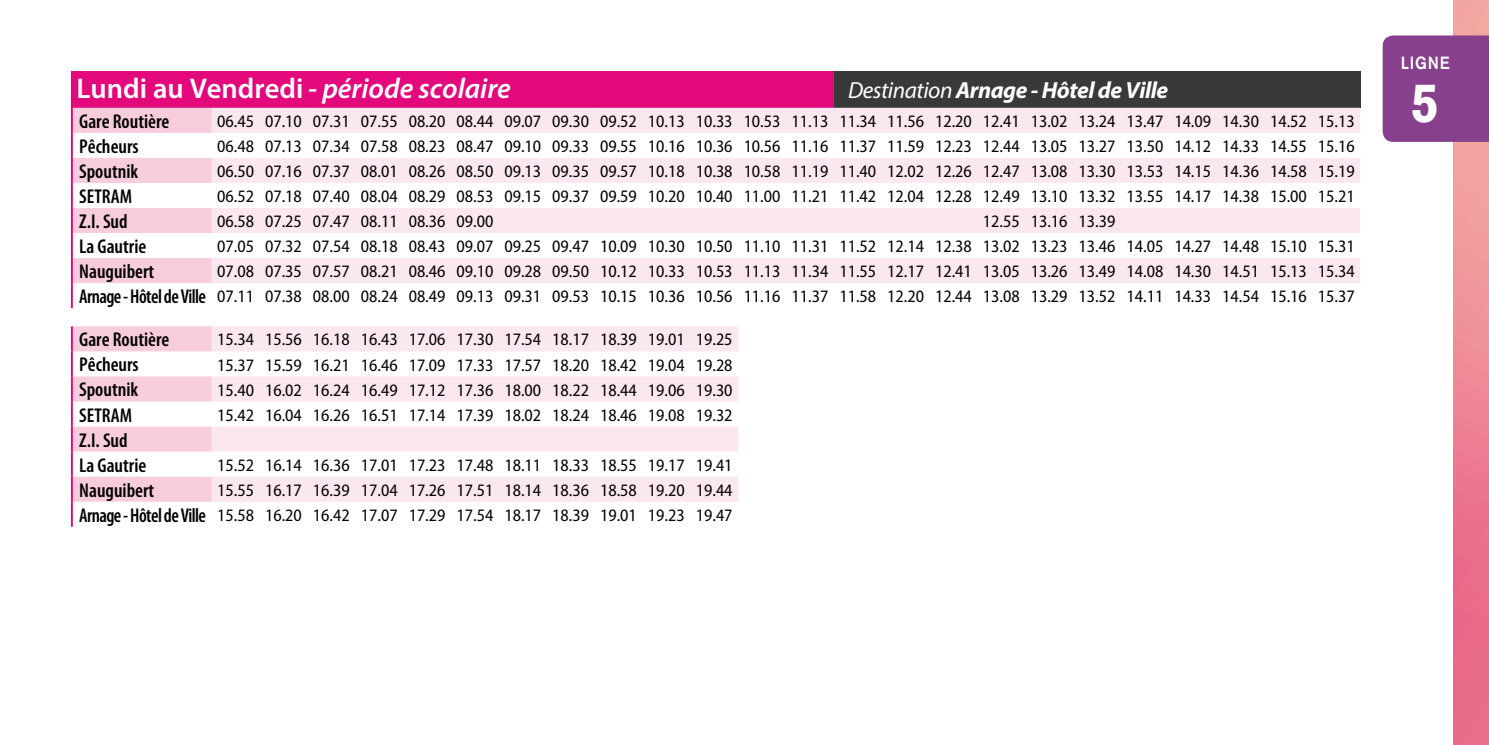
<style>
.page{position:relative;width:1489px;height:745px;background:#fff}
.page>*{position:absolute;margin:0;border:0;box-sizing:border-box;transform-origin:0 0}
.t1{font:700 55px "Akzidenz Grotesk BE";color:#fff;scale:.9 1}
.t2{font:italic 600 28.5px "Myriad Pro";color:#fff}
.t3{font:italic 700 23.25px "Myriad Pro";letter-spacing:-.02em;color:#fff}
.t4{font:600 condensed 20px/25px "Myriad Pro";color:#000}
.t5{font:semi-condensed 17.5px/25px "Myriad Pro";color:#000;text-align:right}
.t6{font:500 17.5px "Akzidenz Grotesk BE";letter-spacing:.05em;color:#fff;scale:.9 1}
.s1{font-style:normal}
.s2{font-weight:400}
.s3{font-weight:600;font-stretch:condensed;font-size:20px}
</style>
<div class="page">
<svg style="left:1453px;top:0;width:35px;height:744px;background:#ee8393"></svg>
<div style="left:72px;top:71px;width:761px;height:37px;background:#e4087d"></div>
<div style="left:833px;top:71px;width:527px;height:37px;background:#383939"></div>
<svg style="left:73px;top:108px;width:139px;height:175px"></svg>
<svg style="left:212px;top:108px;width:1148px;height:175px;fill:#fbe7ef"></svg>
<hr style="left:71px;top:71px;width:2px;height:37px;background:#e4087d">
<hr style="left:71px;top:108px;width:2px;height:25px;background:#e4087d">
<hr style="left:71px;top:133px;width:2px;height:25px;background:#e4087d">
<hr style="left:71px;top:158px;width:2px;height:25px;background:#e4087d">
<hr style="left:71px;top:183px;width:2px;height:25px;background:#e4087d">
<hr style="left:71px;top:208px;width:2px;height:25px;background:#e4087d">
<hr style="left:71px;top:233px;width:2px;height:25px;background:#e4087d">
<hr style="left:71px;top:258px;width:2px;height:25px;background:#e4087d">
<hr style="left:71px;top:283px;width:2px;height:25px;background:#e4087d">
<svg style="left:73px;top:326px;width:139px;height:175px"></svg>
<svg style="left:212px;top:326px;width:526px;height:175px;fill:#fbe7ef"></svg>
<hr style="left:71px;top:326px;width:2px;height:25px;background:#e4087d">
<hr style="left:71px;top:351px;width:2px;height:25px;background:#e4087d">
<hr style="left:71px;top:376px;width:2px;height:25px;background:#e4087d">
<hr style="left:71px;top:401px;width:2px;height:25px;background:#e4087d">
<hr style="left:71px;top:426px;width:2px;height:25px;background:#e4087d">
<hr style="left:71px;top:451px;width:2px;height:25px;background:#e4087d">
<hr style="left:71px;top:476px;width:2px;height:25px;background:#e4087d">
<hr style="left:71px;top:501px;width:2px;height:25px;background:#e4087d">
<div style="left:1382px;top:35px;width:106px;height:107px;background:#87418c"></div>
<h2 class="t2" style="left:76px;top:71px;width:436px"><span class="s1">Lundi au Vendredi</span> - période scolaire</h2>
<h3 class="t3" style="left:848px;top:75px;width:322px"><span class="s2">Destination</span> Arnage - Hôtel de Ville</h3>
<p class="t4" style="left:79px;top:109px;width:92px">Gare Routière</p>
<p class="t5" style="left:217px;top:109px;width:1138px">06.45 07.10 07.31 07.55 08.20 08.44 09.07 09.30 09.52 10.13 10.33 10.53 11.13 11.34 11.56 12.20 12.41 13.02 13.24 13.47 14.09 14.30 14.52 15.13</p>
<p class="t4" style="left:79px;top:134px;width:61px">Pêcheurs</p>
<p class="t5" style="left:217px;top:134px;width:1138px">06.48 07.13 07.34 07.58 08.23 08.47 09.10 09.33 09.55 10.16 10.36 10.56 11.16 11.37 11.59 12.23 12.44 13.05 13.27 13.50 14.12 14.33 14.55 15.16</p>
<p class="t4" style="left:79px;top:159px;width:61px">Spoutnik</p>
<p class="t5" style="left:217px;top:159px;width:1138px">06.50 07.16 07.37 08.01 08.26 08.50 09.13 09.35 09.57 10.18 10.38 10.58 11.19 11.40 12.02 12.26 12.47 13.08 13.30 13.53 14.15 14.36 14.58 15.19</p>
<p class="t4" style="left:79px;top:184px;width:54px">SETRAM</p>
<p class="t5" style="left:217px;top:184px;width:1138px">06.52 07.18 07.40 08.04 08.29 08.53 09.15 09.37 09.59 10.20 10.40 11.00 11.21 11.42 12.04 12.28 12.49 13.10 13.32 13.55 14.17 14.38 15.00 15.21</p>
<p class="t4" style="left:79px;top:209px;width:50px">Z.I. Sud</p>
<p class="t5" style="left:217px;top:209px;width:277px">06.58 07.25 07.47 08.11 08.36 09.00</p>
<p class="t5" style="left:982px;top:209px;width:134px">12.55 13.16 13.39</p>
<p class="t4" style="left:79px;top:234px;width:69px">La Gautrie</p>
<p class="t5" style="left:217px;top:234px;width:1138px">07.05 07.32 07.54 08.18 08.43 09.07 09.25 09.47 10.09 10.30 10.50 11.10 11.31 11.52 12.14 12.38 13.02 13.23 13.46 14.05 14.27 14.48 15.10 15.31</p>
<p class="t4" style="left:79px;top:259px;width:77px">Nauguibert</p>
<p class="t5" style="left:79px;top:259px;width:1276px">07.08 07.35 07.57 08.21 08.46 09.10 09.28 09.50 10.12 10.33 10.53 11.13 11.34 11.55 12.17 12.41 13.05 13.26 13.49 14.08 14.30 14.51 15.13 15.34<br><span class="s3">Arnage - Hôtel de Ville</span> 07.11 07.38 08.00 08.24 08.49 09.13 09.31 09.53 10.15 10.36 10.56 11.16 11.37 11.58 12.20 12.44 13.08 13.29 13.52 14.11 14.33 14.54 15.16 15.37</p>
<p class="t4" style="left:79px;top:327px;width:92px">Gare Routière</p>
<p class="t5" style="left:217px;top:327px;width:517px">15.34 15.56 16.18 16.43 17.06 17.30 17.54 18.17 18.39 19.01 19.25</p>
<p class="t4" style="left:79px;top:352px;width:61px">Pêcheurs</p>
<p class="t5" style="left:217px;top:352px;width:517px">15.37 15.59 16.21 16.46 17.09 17.33 17.57 18.20 18.42 19.04 19.28</p>
<p class="t4" style="left:79px;top:377px;width:61px">Spoutnik</p>
<p class="t5" style="left:217px;top:377px;width:517px">15.40 16.02 16.24 16.49 17.12 17.36 18.00 18.22 18.44 19.06 19.30</p>
<p class="t4" style="left:79px;top:402px;width:54px">SETRAM</p>
<p class="t5" style="left:217px;top:402px;width:517px">15.42 16.04 16.26 16.51 17.14 17.39 18.02 18.24 18.46 19.08 19.32</p>
<p class="t4" style="left:79px;top:427px;width:69px">Z.I. Sud<br>La Gautrie</p>
<p class="t5" style="left:217px;top:452px;width:517px">15.52 16.14 16.36 17.01 17.23 17.48 18.11 18.33 18.55 19.17 19.41</p>
<p class="t4" style="left:79px;top:477px;width:77px">Nauguibert</p>
<p class="t5" style="left:79px;top:477px;width:655px">15.55 16.17 16.39 17.04 17.26 17.51 18.14 18.36 18.58 19.20 19.44<br><span class="s3">Arnage - Hôtel de Ville</span> 15.58 16.20 16.42 17.07 17.29 17.54 18.17 18.39 19.01 19.23 19.47</p>
<p class="t6" style="left:1400px;top:52px;width:56px">LIGNE</p>
<h1 class="t1" style="left:1411px;top:70px;width:32px">5</h1>
</div>
